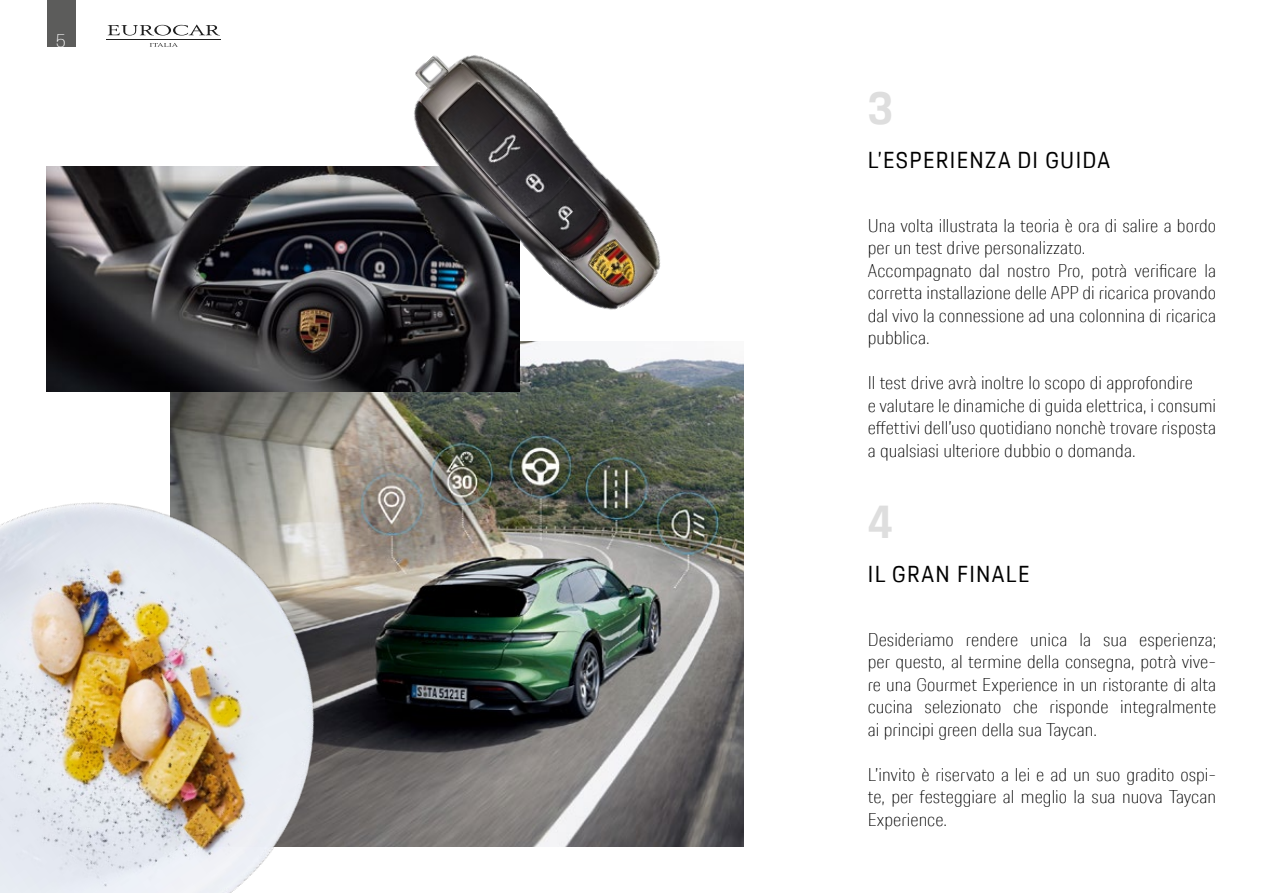
<style>
.page{position:relative;width:1263px;height:893px;background:#fff}
.page>*{position:absolute;margin:0;border:0;box-sizing:border-box;transform-origin:0 0}
.t1{font:700 45px "Porsche Next TT";color:#dedede}
.t2{font:22.5px "Porsche Next TT";letter-spacing:.06em;color:#000}
.t3{font:100 18px/22.5px "Porsche Next TT";color:#000}
.t4{font:100 18px "Porsche Next TT";color:#fff}
</style>
<div class="page">
<div style="left:47px;top:0;width:28px;height:47px;background:#5c5c5b"></div>
<svg style="left:108px;top:25px;width:112px;height:11px"></svg>
<svg style="left:150px;top:43px;width:28px;height:4px"></svg>
<hr style="left:107px;top:39px;width:114px;height:1px;background:#1f1f1f">
<img style="left:461px;top:358px;width:283px;height:488px">
<img style="left:47px;top:167px;width:472px;height:224px">
<img style="left:0;top:367px;width:461px;height:526px">
<img style="left:345px;top:55px;width:376px;height:313px">
<p class="t4" style="left:56px;top:28px;width:12px">5</p>
<h1 class="t1" style="left:868px;top:78px;width:27px">3</h1>
<p class="t2" style="left:868px;top:145px;width:244px">L’ESPERIENZA DI GUIDA</p>
<p class="t3" style="left:868px;top:214px;width:350px">Una volta illustrata la teoria è ora di salire a bordo per un test drive personalizzato.<br>Accompagnato dal nostro Pro, potrà verificare la corretta installazione delle APP di ricarica provando dal vivo la connessione ad una colonnina di ricarica pubblica.</p>
<p class="t3" style="left:868px;top:372px;width:350px">Il test drive avrà inoltre lo scopo di approfondire<br>e valutare le dinamiche di guida elettrica, i consumi effettivi dell’uso quotidiano nonchè trovare risposta a qualsiasi ulteriore dubbio o domanda.</p>
<h1 class="t1" style="left:868px;top:492px;width:27px">4</h1>
<p class="t2" style="left:868px;top:559px;width:163px">IL GRAN FINALE</p>
<p class="t3" style="left:868px;top:628px;width:350px;text-align:justify">Desideriamo rendere unica la sua esperienza; per questo, al termine della consegna, potrà vive&shy;re una Gourmet Experience in un ristorante di alta cucina selezionato che risponde integralmente ai principi green della sua Taycan.</p>
<p class="t3" style="left:868px;top:763px;width:350px;text-align:justify">L’invito è riservato a lei e ad un suo gradito ospi&shy;te, per festeggiare al meglio la sua nuova Taycan Experience.</p>
</div>
